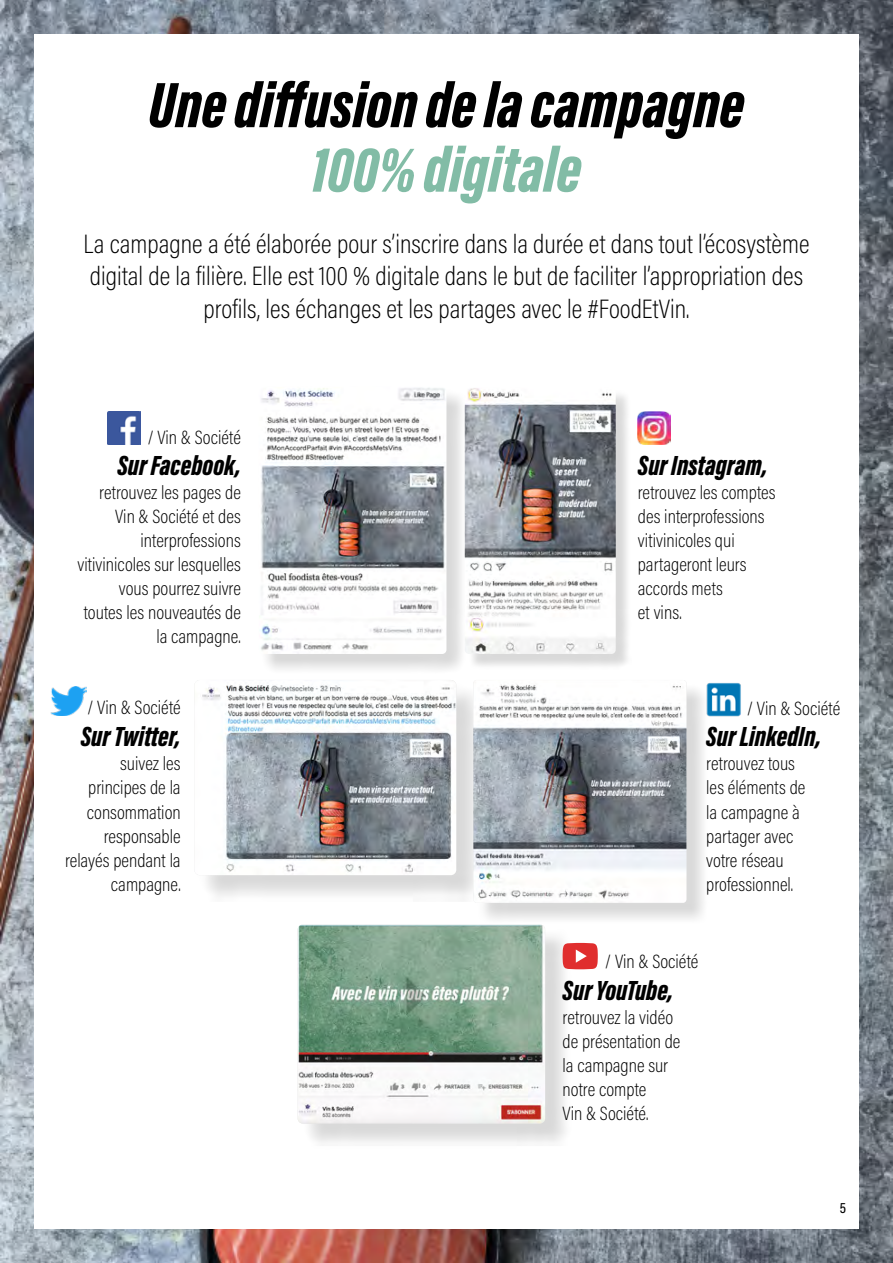
<style>
.page{position:relative;width:893px;height:1263px;background:#fff}
.page>*{position:absolute;margin:0;border:0;box-sizing:border-box;transform-origin:0 0}
.t1{font:italic 900 66px "Acumin Pro Extra Cond";color:#000}
.t2{font:italic 900 66px "Acumin Pro Extra Cond";color:#82bca6}
.t3{font:italic 900 28.5px "Acumin Pro Extra Cond";color:#000}
.t4{font:27px/32.4px "Acumin Variable Concept";letter-spacing:-.11em;color:#000;text-align:center}
.t5{font:19.5px/24px "Acumin Variable Concept";letter-spacing:-.11em;color:#000}
.t6{font:15px "Acumin Variable Concept";color:#000}
</style>
<div class="page">
<img style="left:0;top:0;width:893px;height:1263px">
<div style="left:34px;top:34px;width:825px;height:1195px;background:#fff"></div>
<div style="left:261px;top:389px;width:207px;height:286px;background:#000;opacity:.15"></div>
<img style="left:260px;top:388px;width:186px;height:266px">
<img style="left:108px;top:412px;width:32px;height:32px">
<div style="left:198px;top:684px;width:287px;height:220px;background:#000;opacity:.15"></div>
<img style="left:194px;top:680px;width:262px;height:195px">
<img style="left:51px;top:686px;width:36px;height:29px">
<div style="left:467px;top:391px;width:165px;height:279px;background:#000;opacity:.15"></div>
<img style="left:465px;top:388px;width:151px;height:266px">
<img style="left:638px;top:412px;width:32px;height:32px">
<div style="left:476px;top:683px;width:234px;height:243px;background:#000;opacity:.15"></div>
<img style="left:473px;top:682px;width:213px;height:221px">
<img style="left:701px;top:683px;width:40px;height:40px">
<div style="left:301px;top:928px;width:272px;height:222px;background:#000;opacity:.15"></div>
<img style="left:298px;top:924px;width:247px;height:199px">
<svg style="left:563px;top:943px;width:35px;height:26px"></svg>
<h1 class="t1" style="left:149px;top:64px;width:597px">Une diffusion de la campagne</h1>
<h1 class="t2" style="left:312px;top:129px;width:271px">100% digitale</h1>
<h3 class="t4" style="left:83px;top:226px;width:731px">La campagne a été élaborée pour s’inscrire dans la durée et dans tout l’écosystème digital de la filière. Elle est 100 % digitale dans le but de faciliter l’appropriation des profils, les échanges et les partages avec le #FoodEtVin.</h3>
<p class="t5" style="left:148px;top:425px;width:97px">/ Vin &amp; Société</p>
<h2 class="t3" style="left:117px;top:448px;width:125px">Sur Facebook,</h2>
<p class="t5" style="left:77px;top:479px;width:167px;text-align:right">retrouvez les pages de<br>Vin &amp; Société et des interprofessions vitivinicoles sur lesquelles vous pourrez suivre toutes les nouveautés de la campagne.</p>
<p class="t5" style="left:88px;top:695px;width:97px">/ Vin &amp; Société</p>
<h2 class="t3" style="left:81px;top:719px;width:102px">Sur Twitter,</h2>
<p class="t5" style="left:65px;top:751px;width:120px;text-align:right">suivez les principes de la consommation responsable relayés pendant la campagne.</p>
<h2 class="t3" style="left:638px;top:448px;width:131px">Sur Instagram,</h2>
<p class="t5" style="left:638px;top:479px;width:141px">retrouvez les comptes des interprofessions vitivinicoles qui partageront leurs accords mets<br>et vins.</p>
<p class="t5" style="left:747px;top:696px;width:97px">/ Vin &amp; Société</p>
<h2 class="t3" style="left:706px;top:719px;width:116px">Sur LinkedIn,</h2>
<p class="t5" style="left:706px;top:751px;width:103px">retrouvez tous les éléments de la campagne à partager avec votre réseau professionnel.</p>
<p class="t5" style="left:605px;top:949px;width:97px">/ Vin &amp; Société</p>
<h2 class="t3" style="left:563px;top:973px;width:112px">Sur YouTube,</h2>
<p class="t5" style="left:563px;top:1005px;width:122px">retrouvez la vidéo de présentation de la campagne sur notre compte<br>Vin &amp; Société.</p>
<p class="t6" style="left:840px;top:1197px;width:9px">5</p>
</div>
